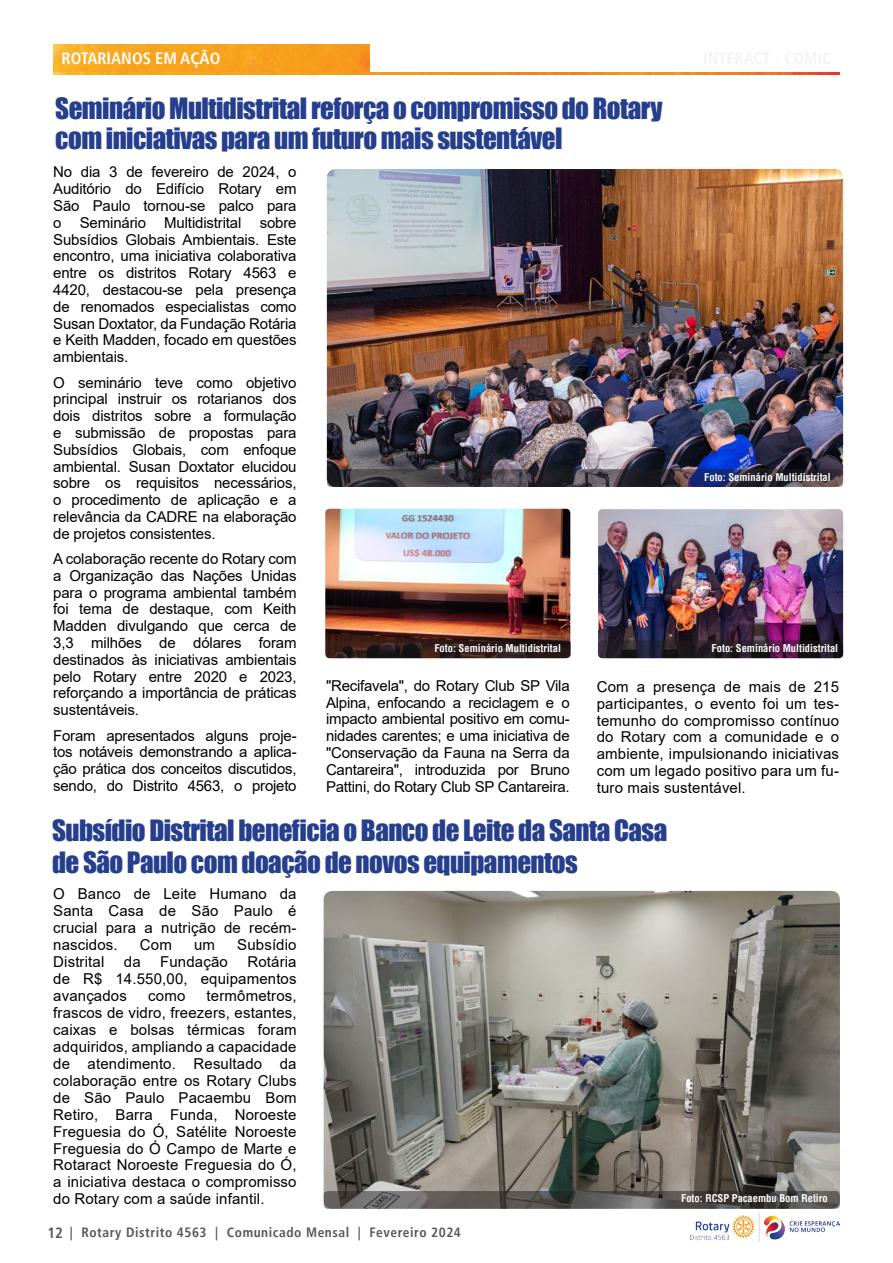
<style>
.page{position:relative;width:893px;height:1263px;background:#fff}
.page>*{position:absolute;margin:0;border:0;box-sizing:border-box;transform-origin:0 0}
.t1{font:27px/32.4px "Impact";letter-spacing:-.02em;color:#253f8e}
.t2{font:700 condensed 16.5px "Frutiger LT";color:#fff}
.t3{font:15px/16.8px "Arial";letter-spacing:-.01em;color:#000;text-align:justify}
.t4{font:15px "Arial";letter-spacing:.01em;color:#000}
.t5{font:700 condensed 13.5px "Frutiger LT";letter-spacing:.04em;color:#57585a}
.t6{font:700 condensed 10.5px "Helvetica";color:#fff}
.s1{font-size:15px}
</style>
<div class="page">
<img style="left:53px;top:45px;width:316px;height:26px">
<img style="left:53px;top:72px;width:787px;height:2px">
<img style="left:691px;top:1214px;width:149px;height:28px">
<img style="left:324px;top:891px;width:516px;height:318px">
<svg style="left:324px;top:1191px;width:516px;height:18px;background:#585553"></svg>
<img style="left:327px;top:169px;width:516px;height:318px">
<svg style="left:327px;top:469px;width:516px;height:18px;background:#393642"></svg>
<img style="left:598px;top:509px;width:245px;height:149px">
<svg style="left:598px;top:640px;width:245px;height:18px;background:#291c29"></svg>
<img style="left:325px;top:509px;width:245px;height:149px">
<svg style="left:326px;top:640px;width:245px;height:18px;background:#2d1c19"></svg>
<p class="t2" style="left:62px;top:48px;width:160px">ROTARIANOS EM AÇÃO</p>
<p class="t1" style="left:55px;top:91px;width:609px">Seminário Multidistrital reforça o compromisso do Rotary</p>
<p class="t1" style="left:55px;top:121px;width:509px">com iniciativas para um futuro mais sustentável</p>
<p class="t3" style="left:53px;top:164px;width:245px">No dia 3 de fevereiro de 2024, o Auditório do Edifício Rotary em São Paulo tornou-se palco para o Seminário Multidistrital sobre Subsídios Globais Ambientais. Este encontro, uma iniciativa colaborativa entre os distritos Rotary 4563 e 4420, destacou-se pela presença de renomados especialistas como Susan Doxtator, da Fundação Rotária e Keith Madden, focado em questões ambientais.</p>
<p class="t3" style="left:53px;top:374px;width:245px">O seminário teve como objetivo principal instruir os rotarianos dos dois distritos sobre a formulação e submissão de propostas para Subsídios Globais, com enfoque ambiental. Susan Doxtator elucidou sobre os requisitos necessários, o procedimento de aplicação e a relevância da CADRE na elaboração de projetos consistentes.</p>
<p class="t3" style="left:53px;top:550px;width:245px">A colaboração recente do Rotary com a Organização das Nações Unidas para o programa ambiental também foi tema de destaque, com Keith Madden divulgando que cerca de 3,3 milhões de dólares foram destinados às iniciativas ambientais pelo Rotary entre 2020 e 2023, reforçando a importância de práticas sustentáveis.</p>
<p class="t3" style="left:53px;top:727px;width:245px">Foram apresentados alguns proje&shy;tos notáveis demonstrando a aplica&shy;ção prática dos conceitos discutidos, sendo, do Distrito 4563, o projeto</p>
<p class="t6" style="left:704px;top:470px;width:128px">Foto: Seminário Multidistrital</p>
<p class="t6" style="left:434px;top:641px;width:128px">Foto: Seminário Multidistrital</p>
<p class="t6" style="left:712px;top:641px;width:128px">Foto: Seminário Multidistrital</p>
<p class="t3" style="left:326px;top:677px;width:245px">"Recifavela", do Rotary Club SP Vila Alpina, enfocando a reciclagem e o impacto ambiental positivo em comu&shy;nidades carentes; e uma iniciativa de "Conservação da Fauna na Serra da Cantareira", introduzida por Bruno Pattini, do Rotary Club SP Cantareira.</p>
<p class="t3" style="left:597px;top:678px;width:244px">Com a presença de mais de 215 participantes, o evento foi um tes&shy;temunho do compromisso contínuo do Rotary com a comunidade e o ambiente, impulsionando iniciativas com um legado positivo para um fu&shy;turo mais sustentável.</p>
<p class="t1" style="left:52px;top:813px;width:617px">Subsídio Distrital beneficia o Banco de Leite da Santa Casa de São Paulo com doação de novos equipamentos</p>
<p class="t3" style="left:53px;top:885px;width:245px">O Banco de Leite Humano da Santa Casa de São Paulo é crucial para a nutrição de recém&shy;nascidos.</p>
<p class="t3" style="left:140px;top:936px;width:33px">Com</p>
<p class="t3" style="left:194px;top:936px;width:22px">um</p>
<p class="t4" style="left:237px;top:934px;width:61px">Subsídio</p>
<p class="t3" style="left:53px;top:953px;width:245px;text-indent:194px">Rotária de R$ 14.550,00, equipamentos avançados</p>
<p class="t4" style="left:53px;top:951px;width:53px">Distrital</p>
<p class="t3" style="left:124px;top:953px;width:18px">da</p>
<p class="t4" style="left:160px;top:951px;width:69px">Fundação</p>
<p class="t3" style="left:53px;top:987px;width:245px;text-indent:153px">termômetros, frascos de vidro, freezers, estantes, caixas e bolsas térmicas foram adquiridos, ampliando a capacidade de atendimento. Resultado da colaboração entre os Rotary Clubs de São Paulo Pacaembu Bom Retiro, Barra Funda, Noroeste Freguesia do Ó, Satélite Noroeste Freguesia do Ó Campo de Marte e Rotaract Noroeste Freguesia do Ó, a iniciativa destaca o compromisso do Rotary com a saúde infantil.</p>
<p class="t3" style="left:148px;top:987px;width:39px">como</p>
<p class="t5" style="left:47px;top:1224px;width:415px"><span class="s1">12</span> | Rotary Distrito 4563 | Comunicado Mensal | Fevereiro 2024</p>
<p class="t6" style="left:681px;top:1191px;width:148px">Foto: RCSP Pacaembu Bom Retiro</p>
</div>
